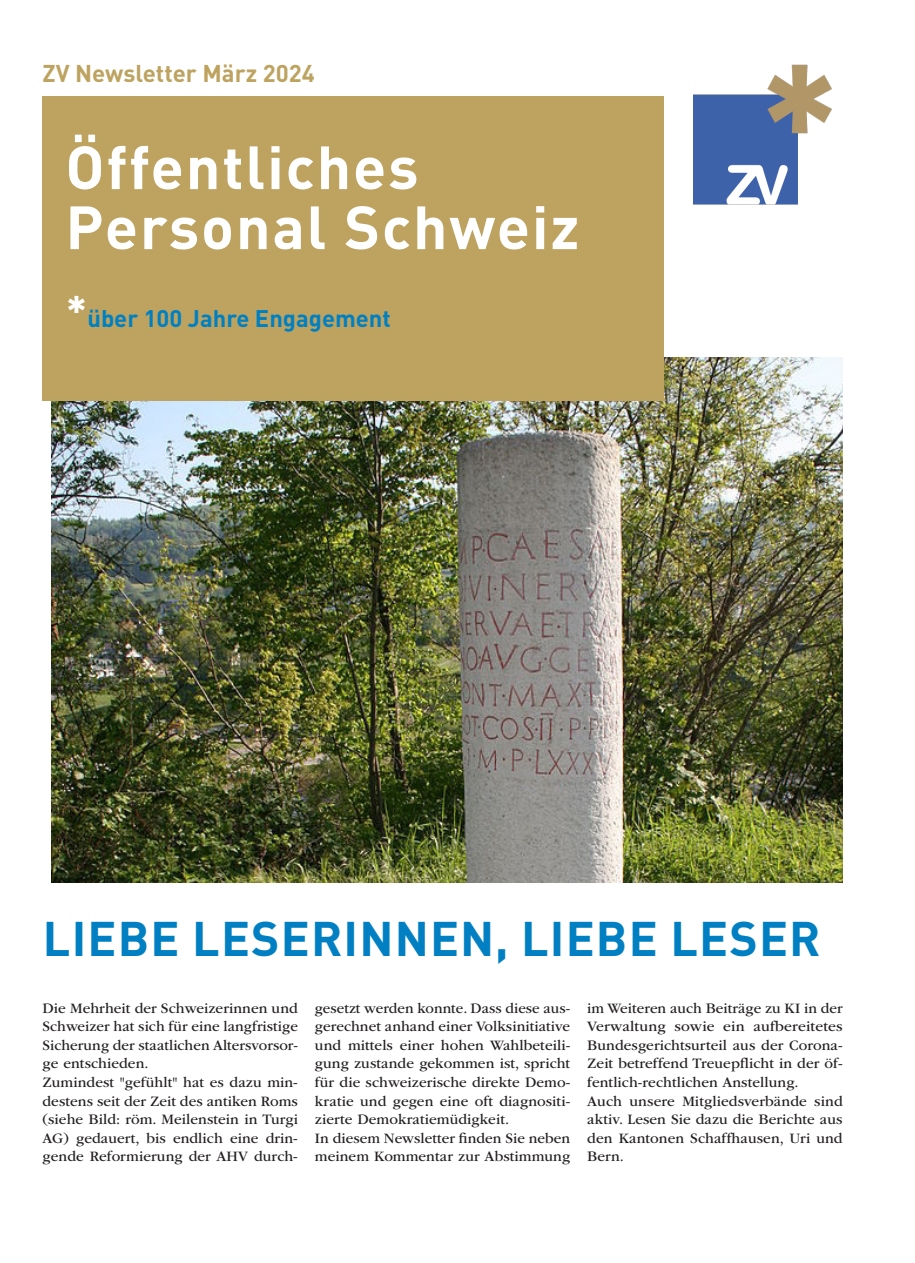
<style>
.page{position:relative;width:915px;height:1263px;background:#fff}
.page>*{position:absolute;margin:0;border:0;box-sizing:border-box;transform-origin:0 0}
.t1{font:700 60px "DIN";letter-spacing:.03em;color:#fff}
._1_Titel_gross_blau{font:700 48px "DIN";letter-spacing:.025em;color:#0080c2}
.t2{font:700 24px "DIN";color:#bda35f}
.t3{font:700 23.7px "DIN";color:#0080c2}
._2_Grundtext{font:15px/18.6px "ITC Garamond Std";letter-spacing:.005em;color:#231f20;text-align:justify}
.s1{font-size:43.5px;color:#fff}
</style>
<div class="page">
<img style="left:693px;top:64px;width:139px;height:141px">
<img style="left:51px;top:357px;width:791px;height:525px">
<div style="left:43px;top:96px;width:620px;height:305px;background:#bda35f"></div>
<p class="t2" style="left:43px;top:58px;width:274px">ZV Newsletter März 2024</p>
<p class="t1" style="left:65px;top:128px;width:354px">Öffentliches</p>
<p class="t1" style="left:65px;top:188px;width:515px">Personal Schweiz</p>
<p class="t3" style="left:66px;top:303px;width:326px"><span class="s1">*</span>über 100 Jahre Engagement</p>
<p class="_1_Titel_gross_blau" style="left:43px;top:907px;width:779px">LIEBE LESERINNEN, LIEBE LESER</p>
<p class="_2_Grundtext" style="left:43px;top:998px;width:257px">Die Mehrheit der Schweizerinnen und Schweizer hat sich für eine langfristige Sicherung der staatlichen Altersvorsor&shy;ge entschieden.</p>
<p class="_2_Grundtext" style="left:43px;top:1073px;width:257px">Zumindest "gefühlt" hat es dazu min&shy;destens seit der Zeit des antiken Roms (siehe Bild: röm. Meilenstein in Turgi AG) gedauert, bis endlich eine drin&shy;gende Reformierung der AHV durch-</p>
<p class="_2_Grundtext" style="left:315px;top:998px;width:257px">gesetzt werden konnte. Dass diese aus&shy;gerechnet anhand einer Volksinitiative und mittels einer hohen Wahlbeteili&shy;gung zustande gekommen ist, spricht für die schweizerische direkte Demo&shy;kratie und gegen eine oft diagnositi&shy;zierte Demokratiemüdigkeit.</p>
<p class="_2_Grundtext" style="left:315px;top:1129px;width:257px">In diesem Newsletter finden Sie neben meinem Kommentar zur Abstimmung</p>
<p class="_2_Grundtext" style="left:587px;top:998px;width:257px">im Weiteren auch Beiträge zu KI in der Verwaltung sowie ein aufbereitetes Bundesgerichtsurteil aus der Corona-Zeit betreffend Treuepflicht in der öf&shy;fentlich-rechtlichen Anstellung.</p>
<p class="_2_Grundtext" style="left:587px;top:1091px;width:257px">Auch unsere Mitgliedsverbände sind aktiv. Lesen Sie dazu die Berichte aus den Kantonen Schaffhausen, Uri und Bern.</p>
</div>
